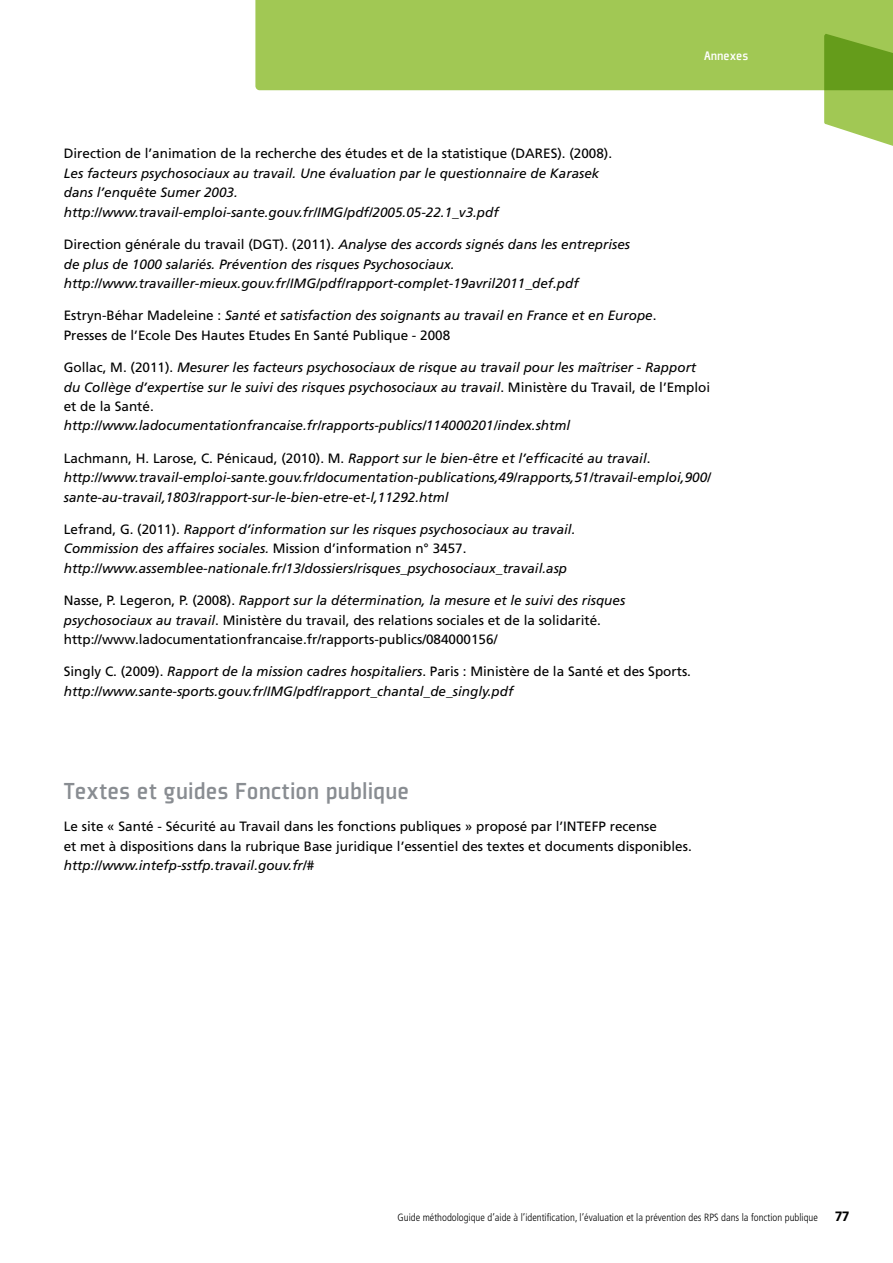
<style>
.page{position:relative;width:893px;height:1263px;background:#fff}
.page>*{position:absolute;margin:0;border:0;box-sizing:border-box;transform-origin:0 0}
.t1{font:500 25.5px "Plexes";color:#898d92}
.t2{font:italic 13.5px/19.5px "Frutiger LT";color:#000}
.t3{font:13.5px/19.5px "Frutiger LT";color:#000}
.t4{font:500 13.5px "Plexes";color:#fff}
.t5{font:300 condensed 10.5px "Frutiger LT";color:#000}
.s1{font-style:normal}
.s2{font-style:italic}
.s3{font-family:"Plexes";font-weight:900;font-stretch:normal;font-size:15px}
</style>
<div class="page">
<div style="left:255px;top:0;width:638px;height:90px;background:#a1c854"></div>
<svg style="left:824px;top:34px;width:69px;height:112px;background:#91bb4d"></svg>
<p class="t4" style="left:704px;top:48px;width:46px">Annexes</p>
<p class="t3" style="left:64px;top:144px;width:550px">Direction de l’animation de la recherche des études et de la statistique (DARES). (2008).</p>
<p class="t2" style="left:64px;top:163px;width:537px">Les facteurs psychosociaux au travail. Une évaluation par le questionnaire de Karasek dans l’enquête Sumer 2003. http://www.travail-emploi-sante.gouv.fr/IMG/pdf/2005.05-22.1_v3.pdf</p>
<p class="t2" style="left:64px;top:235px;width:568px"><span class="s1">Direction générale du travail (DGT). (2011).</span> Analyse des accords signés dans les entreprises de plus de 1000 salariés. Prévention des risques Psychosociaux. http://www.travailler-mieux.gouv.fr/IMG/pdf/rapport-complet-19avril2011_def.pdf</p>
<p class="t3" style="left:64px;top:306px;width:594px">Estryn-Béhar Madeleine : <span class="s2">Santé et satisfaction des soignants au travail en France et en Europe</span>.<br>Presses de l’Ecole Des Hautes Etudes En Santé Publique - 2008</p>
<p class="t2" style="left:64px;top:358px;width:648px"><span class="s1">Gollac, M. (2011).</span> Mesurer les facteurs psychosociaux de risque au travail pour les maîtriser - Rapport du Collège d’expertise sur le suivi des risques psychosociaux au travail<span class="s1">. Ministère du Travail, de l’Emploi et de la Santé.</span></p>
<p class="t2" style="left:64px;top:416px;width:508px">http://www.ladocumentationfrancaise.fr/rapports-publics/114000201/index.shtml</p>
<p class="t2" style="left:64px;top:448px;width:649px"><span class="s1">Lachmann, H. Larose, C. Pénicaud, (2010). M.</span> Rapport sur le bien-être et l’efficacité au travail<span class="s1">. </span>http://www.travail-emploi-sante.gouv.fr/documentation-publications,49/rapports,51/travail-emploi,900/ sante-au-travail,1803/rapport-sur-le-bien-etre-et-l,11292.html</p>
<p class="t2" style="left:64px;top:520px;width:513px"><span class="s1">Lefrand, G. (2011).</span> Rapport d’information sur les risques psychosociaux au travail.<br>Commission des affaires sociales. <span class="s1">Mission d’information n° 3457. </span>http://www.assemblee-nationale.fr/13/dossiers/risques_psychosociaux_travail.asp</p>
<p class="t3" style="left:64px;top:591px;width:563px">Nasse, P. Legeron, P. (2008). <span class="s2">Rapport sur la détermination, la mesure et le suivi des risques psychosociaux au travail</span>. Ministère du travail, des relations sociales et de la solidarité. http://www.ladocumentationfrancaise.fr/rapports-publics/084000156/</p>
<p class="t2" style="left:64px;top:662px;width:629px"><span class="s1">Singly C. (2009).</span> Rapport de la mission cadres hospitaliers<span class="s1">. Paris : Ministère de la Santé et des Sports. </span>http://www.sante-sports.gouv.fr/IMG/pdf/rapport_chantal_de_singly.pdf</p>
<h1 class="t1" style="left:64px;top:778px;width:347px">Textes et guides Fonction publique</h1>
<p class="t3" style="left:64px;top:817px;width:629px">Le site « Santé - Sécurité au Travail dans les fonctions publiques » proposé par l’INTEFP recense<br>et met à dispositions dans la rubrique Base juridique l’essentiel des textes et documents disponibles.</p>
<p class="t2" style="left:64px;top:856px;width:252px">http://www.intefp-sstfp.travail.gouv.fr/#</p>
<p class="t5" style="left:398px;top:1212px;width:453px">Guide méthodologique d’aide à l’identification, l’évaluation et la prévention des RPS dans la fonction publique <span class="s3">77</span></p>
</div>
